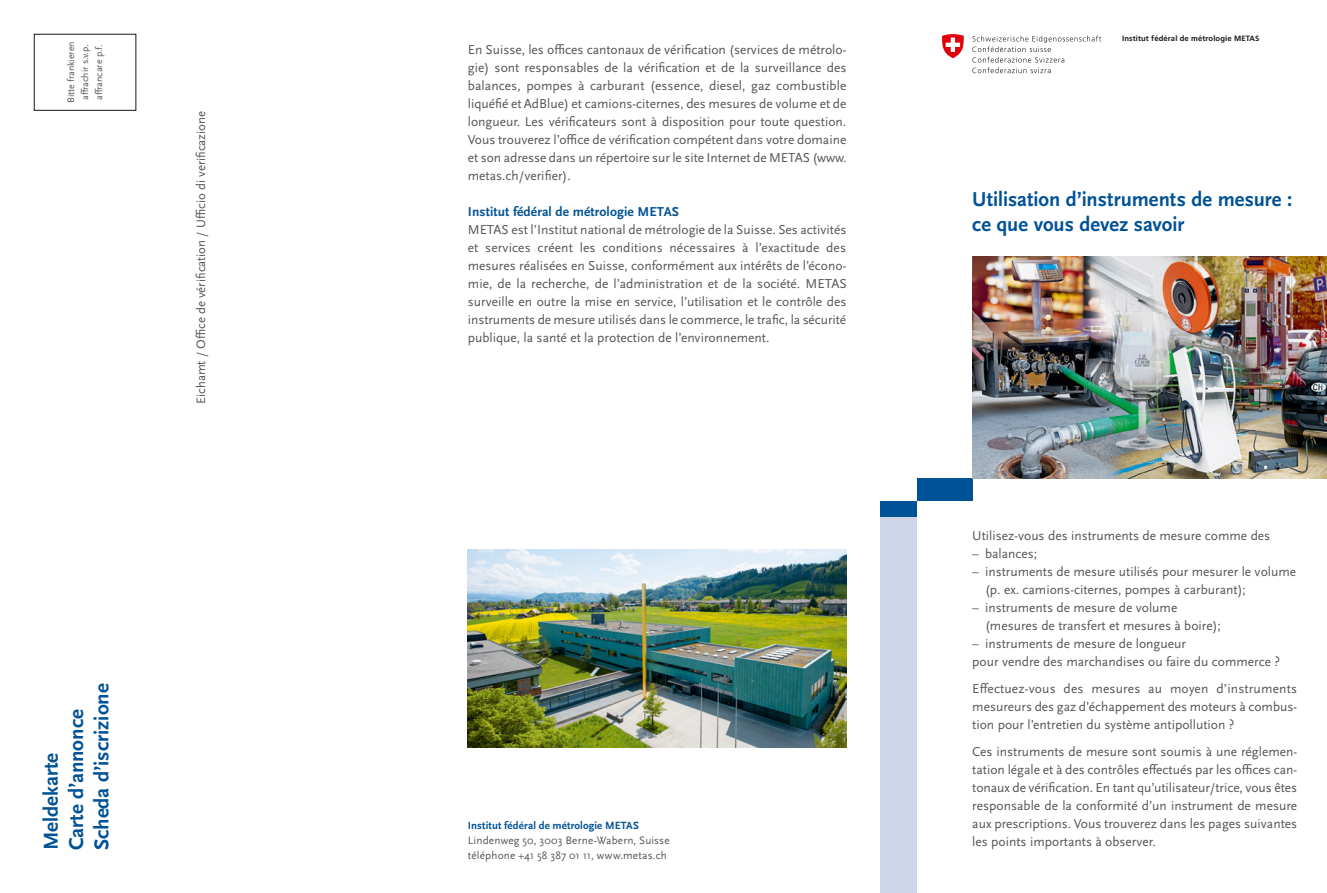
<style>
.page{position:relative;width:1327px;height:893px;background:#fff}
.page>*{position:absolute;margin:0;border:0;box-sizing:border-box;transform-origin:0 0}
.t1{font:700 21px/25.2px "Scala Sans";color:#005296}
.t2{font:700 21px/25.2px "Scala Sans Pro";color:#005296}
.t3{font:13.5px/18px "Scala Sans Pro";color:#565554;text-align:justify}
.t4{font:700 13.5px "Scala Sans Pro";letter-spacing:.01em;color:#005296}
.t5{font:12.75px "Scala Sans Pro";color:#565554}
.t6{font:11.25px/15px "Scala Sans";letter-spacing:.015em;color:#565554}
.t7{font:700 10.95px "Scala Sans";letter-spacing:.01em;color:#005296}
.t8{font:9.75px/14px "Scala Sans Pro";color:#565554;text-align:center}
.t9{font:700 7.65px "Frutiger LT Std";letter-spacing:.015em;color:#171715}
</style>
<div class="page">
<div style="left:880px;top:510px;width:37px;height:383px;background:#cdd5ea"></div>
<div style="left:880px;top:501px;width:37px;height:16px;background:#005296"></div>
<div style="left:917px;top:478px;width:55px;height:23px;background:#005296"></div>
<svg style="left:972px;top:36px;width:129px;height:37px"></svg>
<svg style="left:942px;top:34px;width:22px;height:24px"></svg>
<img style="left:468px;top:549px;width:378px;height:198px">
<div style="left:34px;top:34px;width:102px;height:77px;border:1px solid #171715"></div>
<img style="left:972px;top:257px;width:355px;height:221px">
<p class="t8" style="left:64px;top:103px;width:63px;rotate:-90deg">Bitte frankieren affrachir s.v.p. affrancare p.f.</p>
<p class="t5" style="left:193px;top:404px;width:295px;rotate:-90deg">Eichamt / Office de vérification / Ufficio di verificazione</p>
<h1 class="t2" style="left:39px;top:850px;width:169px;rotate:-90deg">Meldekarte<br>Carte d’annonce<br>Scheda d’iscrizione</h1>
<p class="t3" style="left:468px;top:41px;width:380px">En Suisse, les offices cantonaux de vérification (services de métrolo&shy;gie) sont responsables de la vérification et de la surveillance des balances, pompes à carburant (essence, diesel, gaz combustible liquéfié et AdBlue) et camions-citernes, des mesures de volume et de longueur. Les vérificateurs sont à disposition pour toute question.<br>Vous trouverez l’office de vérification compétent dans votre domaine et son adresse dans un répertoire sur le site Internet de METAS (www. metas.ch/verifier).</p>
<p class="t4" style="left:468px;top:204px;width:213px">Institut fédéral de métrologie METAS</p>
<p class="t3" style="left:468px;top:221px;width:380px">METAS est l’Institut national de métrologie de la Suisse. Ses activités et services créent les conditions nécessaires à l’exactitude des mesures réalisées en Suisse, conformément aux intérêts de l’écono&shy;mie, de la recherche, de l’administration et de la société. METAS surveille en outre la mise en service, l’utilisation et le contrôle des instruments de mesure utilisés dans le commerce, le trafic, la sécurité publique, la santé et la protection de l’environnement.</p>
<p class="t7" style="left:468px;top:819px;width:172px">Institut fédéral de métrologie METAS</p>
<p class="t6" style="left:468px;top:833px;width:203px">Lindenweg 50, 3003 Berne-Wabern, Suisse téléphone +41 58 387 01 11, www.metas.ch</p>
<p class="t9" style="left:1122px;top:34px;width:139px">Institut fédéral de métrologie METAS</p>
<h1 class="t1" style="left:972px;top:187px;width:321px">Utilisation d’instruments de mesure : ce que vous devez savoir</h1>
<p class="t3" style="left:972px;top:527px;width:299px">Utilisez-vous des instruments de mesure comme des</p>
<p class="t3" style="left:972px;top:545px;width:67px">– balances;</p>
<p class="t3" style="left:985px;top:563px;width:313px;text-indent:-13px">– instruments de mesure utilisés pour mesurer le volume (p. ex. camions-citernes, pompes à carburant);</p>
<p class="t3" style="left:985px;top:599px;width:237px;text-indent:-13px">– instruments de mesure de volume (mesures de transfert et mesures à boire);</p>
<p class="t3" style="left:972px;top:635px;width:309px">– instruments de mesure de longueur<br>pour vendre des marchandises ou faire du commerce ?</p>
<p class="t3" style="left:972px;top:680px;width:326px">Effectuez-vous des mesures au moyen d’instruments mesureurs des gaz d’échappement des moteurs à combus&shy;tion pour l’entretien du système antipollution ?</p>
<p class="t3" style="left:972px;top:743px;width:326px">Ces instruments de mesure sont soumis à une réglemen&shy;tation légale et à des contrôles effectués par les offices can&shy;tonaux de vérification. En tant qu’utilisateur/trice, vous êtes responsable de la conformité d’un instrument de mesure aux prescriptions. Vous trouverez dans les pages suivantes les points importants à observer.</p>
</div>
